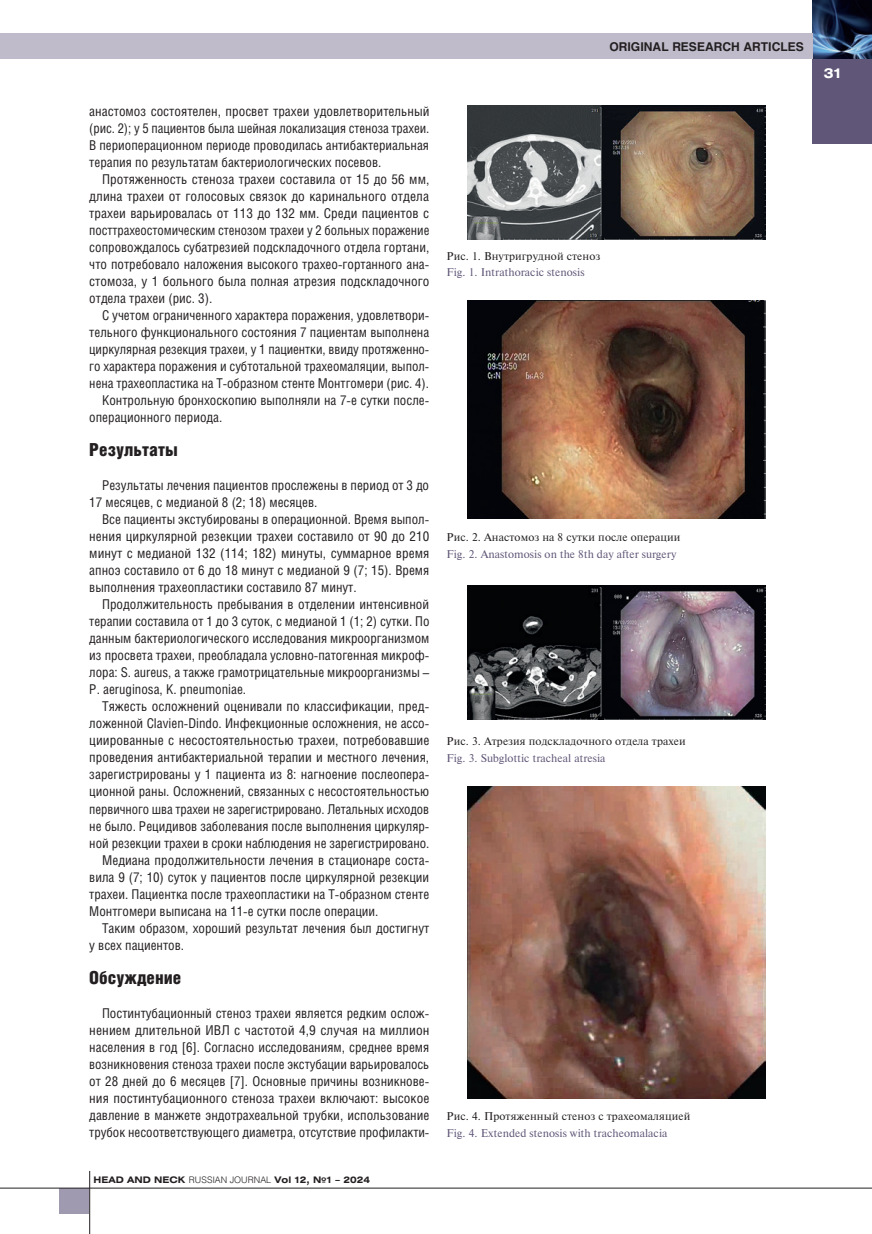
<style>
.page{position:relative;width:872px;height:1234px;background:#fff}
.page>*{position:absolute;margin:0;border:0;box-sizing:border-box;transform-origin:0 0}
.t1{font:18px "Helios Cond Black C";color:#231f20}
.t2{font:13.5px/17px "Helios Cond C";color:#231f20;text-align:justify}
.t3{font:700 13.5px "Helios Ext C";color:#fff}
.t4{font:700 12px "Helios C";color:#231f20}
.t5{font:11.25px "Newton";letter-spacing:.01em;color:#231f20}
.t6{font:11.25px "Newton";letter-spacing:.01em;color:#605677}
.t7{font:700 9px "Helios Ext C";color:#231f20}
.s1{font-family:"Helios Light C";font-weight:400}
</style>
<div class="page">
<div style="left:812px;top:59px;width:60px;height:85px;background:#605677"></div>
<img style="left:812px;top:0;width:60px;height:59px">
<div style="left:0;top:33px;width:812px;height:26px;background:#bfbbcb"></div>
<div style="left:60px;top:1187px;width:29px;height:26px;background:#a09ab1"></div>
<hr style="left:0;top:1187px;width:872px;height:1px;background:#231f20">
<hr style="left:89px;top:1170px;width:1px;height:63px;background:#231f20">
<img style="left:468px;top:105px;width:297px;height:134px">
<img style="left:468px;top:585px;width:297px;height:134px">
<img style="left:468px;top:301px;width:297px;height:217px">
<img style="left:468px;top:786px;width:297px;height:312px">
<p class="t4" style="left:609px;top:39px;width:196px">ORIGINAL RESEARCH ARTICLES</p>
<p class="t2" style="left:89px;top:102px;width:342px">анастомоз состоятелен, просвет трахеи удовлетворительный (рис. 2); у 5 пациентов была шейная локализация стеноза трахеи.<br>В периоперационном периоде проводилась антибактериальная терапия по результатам бактериологических посевов.</p>
<p class="t2" style="left:89px;top:170px;width:341px;text-indent:13px">Протяженность стеноза трахеи составила от 15 до 56 мм, длина трахеи от голосовых связок до каринального отдела трахеи варьировалась от 113 до 132 мм. Среди пациентов с посттрахеостомическим стенозом трахеи у 2 больных поражение сопровождалось субатрезией подскладочного отдела гортани, что потребовало наложения высокого трахео-гортанного ана&shy;стомоза, у 1 больного была полная атрезия подскладочного отдела трахеи (рис. 3).</p>
<p class="t2" style="left:102px;top:306px;width:329px">С учетом ограниченного характера поражения, удовлетвори-</p>
<p class="t2" style="left:89px;top:323px;width:341px">тельного функционального состояния 7 пациентам выполнена</p>
<p class="t2" style="left:89px;top:340px;width:341px">циркулярная резекция трахеи, у 1 пациентки, ввиду протяженно-</p>
<p class="t2" style="left:89px;top:357px;width:341px">го характера поражения и субтотальной трахеомаляции, выпол-</p>
<p class="t2" style="left:89px;top:374px;width:341px">нена трахеопластика на Т-образном стенте Монтгомери (рис. 4).</p>
<p class="t2" style="left:102px;top:391px;width:329px">Контрольную бронхоскопию выполняли на 7-е сутки после-</p>
<p class="t2" style="left:89px;top:408px;width:134px">операционного периода.</p>
<h1 class="t1" style="left:89px;top:439px;width:90px">Результаты</h1>
<p class="t2" style="left:89px;top:476px;width:341px;text-indent:13px">Результаты лечения пациентов прослежены в период от 3 до<br>17 месяцев, с медианой 8 (2; 18) месяцев.</p>
<p class="t2" style="left:89px;top:510px;width:341px;text-indent:13px">Все пациенты экстубированы в операционной. Время выпол&shy;нения циркулярной резекции трахеи составило от 90 до 210 минут с медианой 132 (114; 182) минуты, суммарное время апноэ составило от 6 до 18 минут с медианой 9 (7; 15). Время выполнения трахеопластики составило 87 минут.</p>
<p class="t2" style="left:89px;top:595px;width:342px;text-indent:13px">Продолжительность пребывания в отделении интенсивной терапии составила от 1 до 3 суток, с медианой 1 (1; 2) сутки. По данным бактериологического исследования микроорганизмом из просвета трахеи, преобладала условно-патогенная микроф&shy;лора: S. aureus, а также грамотрицательные микроорганизмы – P. aeruginosa, K. pneumoniae.</p>
<p class="t2" style="left:102px;top:697px;width:329px">Тяжесть осложнений оценивали по классификации, пред-</p>
<p class="t2" style="left:89px;top:714px;width:341px">ложенной Clavien-Dindo. Инфекционные осложнения, не ассо-</p>
<p class="t2" style="left:89px;top:731px;width:342px">циированные с несостоятельностью трахеи, потребовавшие</p>
<p class="t2" style="left:89px;top:748px;width:341px">проведения антибактериальной терапии и местного лечения,</p>
<p class="t2" style="left:89px;top:765px;width:341px">зарегистрированы у 1 пациента из 8: нагноение послеопера-</p>
<p class="t2" style="left:89px;top:782px;width:341px">ционной раны. Осложнений, связанных с несостоятельностью</p>
<p class="t2" style="left:89px;top:799px;width:341px">первичного шва трахеи не зарегистрировано. Летальных исходов</p>
<p class="t2" style="left:89px;top:816px;width:341px">не было. Рецидивов заболевания после выполнения циркуляр-</p>
<p class="t2" style="left:89px;top:833px;width:342px">ной резекции трахеи в сроки наблюдения не зарегистрировано.</p>
<p class="t2" style="left:102px;top:850px;width:329px">Медиана продолжительности лечения в стационаре соста-</p>
<p class="t2" style="left:89px;top:867px;width:341px">вила 9 (7; 10) суток у пациентов после циркулярной резекции</p>
<p class="t2" style="left:89px;top:884px;width:341px">трахеи. Пациентка после трахеопластики на Т-образном стенте</p>
<p class="t2" style="left:89px;top:901px;width:291px">Монтгомери выписана на 11-е сутки после операции.</p>
<p class="t2" style="left:102px;top:918px;width:329px">Таким образом, хороший результат лечения был достигнут</p>
<p class="t2" style="left:89px;top:935px;width:96px">у всех пациентов.</p>
<h1 class="t1" style="left:89px;top:966px;width:93px">Обсуждение</h1>
<p class="t2" style="left:89px;top:1003px;width:342px;text-indent:13px">Постинтубационный стеноз трахеи является редким ослож&shy;нением длительной ИВЛ с частотой 4,9 случая на миллион населения в год [6]. Согласно исследованиям, среднее время возникновения стеноза трахеи после экстубации варьировалось от 28 дней до 6 месяцев [7]. Основные причины возникнове&shy;ния постинтубационного стеноза трахеи включают: высокое давление в манжете эндотрахеальной трубки, использование трубок несоответствующего диаметра, отсутствие профилакти-</p>
<p class="t7" style="left:94px;top:1174px;width:278px">HEAD AND NECK <span class="s1">RUSSIAN JOURNAL</span> Vol 12, №1 – 2024</p>
<p class="t5" style="left:446px;top:247px;width:155px">Рис. 1. Внутригрудной стеноз</p>
<p class="t6" style="left:446px;top:264px;width:139px">Fig. 1. Intrathoracic stenosis</p>
<p class="t5" style="left:446px;top:529px;width:235px">Рис. 2. Анастомоз на 8 сутки после операции</p>
<p class="t6" style="left:446px;top:546px;width:231px">Fig. 2. Anastomosis on the 8th day after surgery</p>
<p class="t5" style="left:446px;top:733px;width:241px">Рис. 3. Атрезия подскладочного отдела трахеи</p>
<p class="t6" style="left:446px;top:750px;width:160px">Fig. 3. Subglottic tracheal atresia</p>
<p class="t5" style="left:446px;top:1107px;width:245px">Рис. 4. Протяженный стеноз с трахеомаляцией</p>
<p class="t6" style="left:446px;top:1124px;width:222px">Fig. 4. Extended stenosis with tracheomalacia</p>
<p class="t3" style="left:823px;top:65px;width:20px">31</p>
</div>
